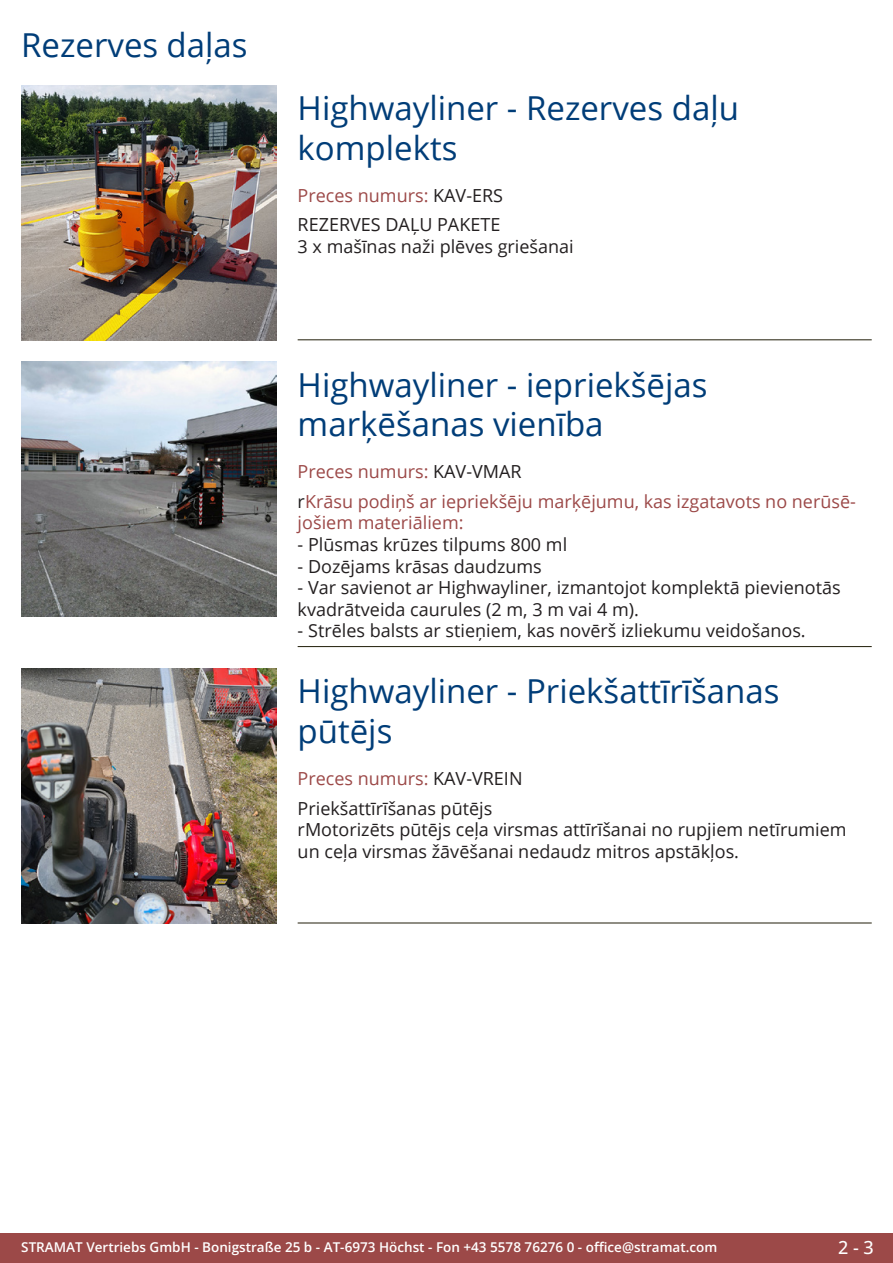
<style>
.page{position:relative;width:893px;height:1263px;background:#fff}
.page>*{position:absolute;margin:0;border:0;box-sizing:border-box;transform-origin:0 0}
.Produkttitel{font:33px/39.6px "Open Sans";color:#003d78}
.RastTitel{font:33px "Open Sans";color:#003d78}
.Beschreibung_Text{font:18px/21.6px "Open Sans";color:#231f20}
.Beschreibung_Text-2{font:18px/21.6px "Open Sans";color:#9c4948}
.TechDaten_Überschrif{font:18px "Open Sans";color:#9c4948}
.t1{font:500 18px "Open Sans";color:#fff}
.t2{font:600 13.5px "Open Sans";color:#fff}
.s1{color:#231f20}
</style>
<div class="page">
<div style="left:0;top:1233px;width:893px;height:30px;background:#9c4948"></div>
<hr style="left:298px;top:340px;width:574px;height:1px;background:#201d08">
<hr style="left:298px;top:646px;width:574px;height:1px;background:#201d08">
<hr style="left:298px;top:923px;width:574px;height:1px;background:#201d08">
<img style="left:21px;top:85px;width:255px;height:255px">
<img style="left:21px;top:361px;width:255px;height:256px">
<img style="left:21px;top:668px;width:255px;height:255px">
<p class="RastTitel" style="left:21px;top:22px;width:228px">Rezerves daļas</p>
<p class="Produkttitel" style="left:298px;top:88px;width:443px">Highwayliner - Rezerves daļu komplekts</p>
<p class="TechDaten_Überschrif" style="left:298px;top:183px;width:207px">Preces numurs: <span class="s1">KAV-ERS</span></p>
<p class="Beschreibung_Text" style="left:298px;top:214px;width:278px">REZERVES DAĻU PAKETE<br>3 x mašīnas naži plēves griešanai</p>
<p class="Produkttitel" style="left:298px;top:364px;width:411px">Highwayliner - iepriekšējas marķēšanas vienība</p>
<p class="TechDaten_Überschrif" style="left:298px;top:459px;width:225px">Preces numurs: <span class="s1">KAV-VMAR</span></p>
<p class="Beschreibung_Text-2" style="left:298px;top:490px;width:558px"><span class="s1">r</span>Krāsu podiņš ar iepriekšēju marķējumu, kas izgatavots no nerūsē&shy;jošiem materiāliem:</p>
<p class="Beschreibung_Text" style="left:298px;top:533px;width:271px">- Plūsmas krūzes tilpums 800 ml</p>
<p class="Beschreibung_Text" style="left:298px;top:555px;width:246px">- Dozējams krāsas daudzums</p>
<p class="Beschreibung_Text" style="left:298px;top:576px;width:544px">- Var savienot ar Highwayliner, izmantojot komplektā pievienotās kvadrātveida caurules (2 m, 3 m vai 4 m).</p>
<p class="Beschreibung_Text" style="left:298px;top:620px;width:510px">- Strēles balsts ar stieņiem, kas novērš izliekumu veidošanos.</p>
<p class="Produkttitel" style="left:298px;top:671px;width:483px">Highwayliner - Priekšattīrīšanas pūtējs</p>
<p class="TechDaten_Überschrif" style="left:298px;top:766px;width:226px">Preces numurs: <span class="s1">KAV-VREIN</span></p>
<p class="Beschreibung_Text" style="left:298px;top:797px;width:550px">Priekšattīrīšanas pūtējs<br>rMotorizēts pūtējs ceļa virsmas attīrīšanai no rupjiem netīrumiem un ceļa virsmas žāvēšanai nedaudz mitros apstākļos.</p>
<p class="t2" style="left:21px;top:1238px;width:698px">STRAMAT Vertriebs GmbH - Bonigstraße 25 b - AT-6973 Höchst - Fon +43 5578 76276 0 - office@stramat.com</p>
<p class="t1" style="left:838px;top:1234px;width:37px">2 - 3</p>
</div>
